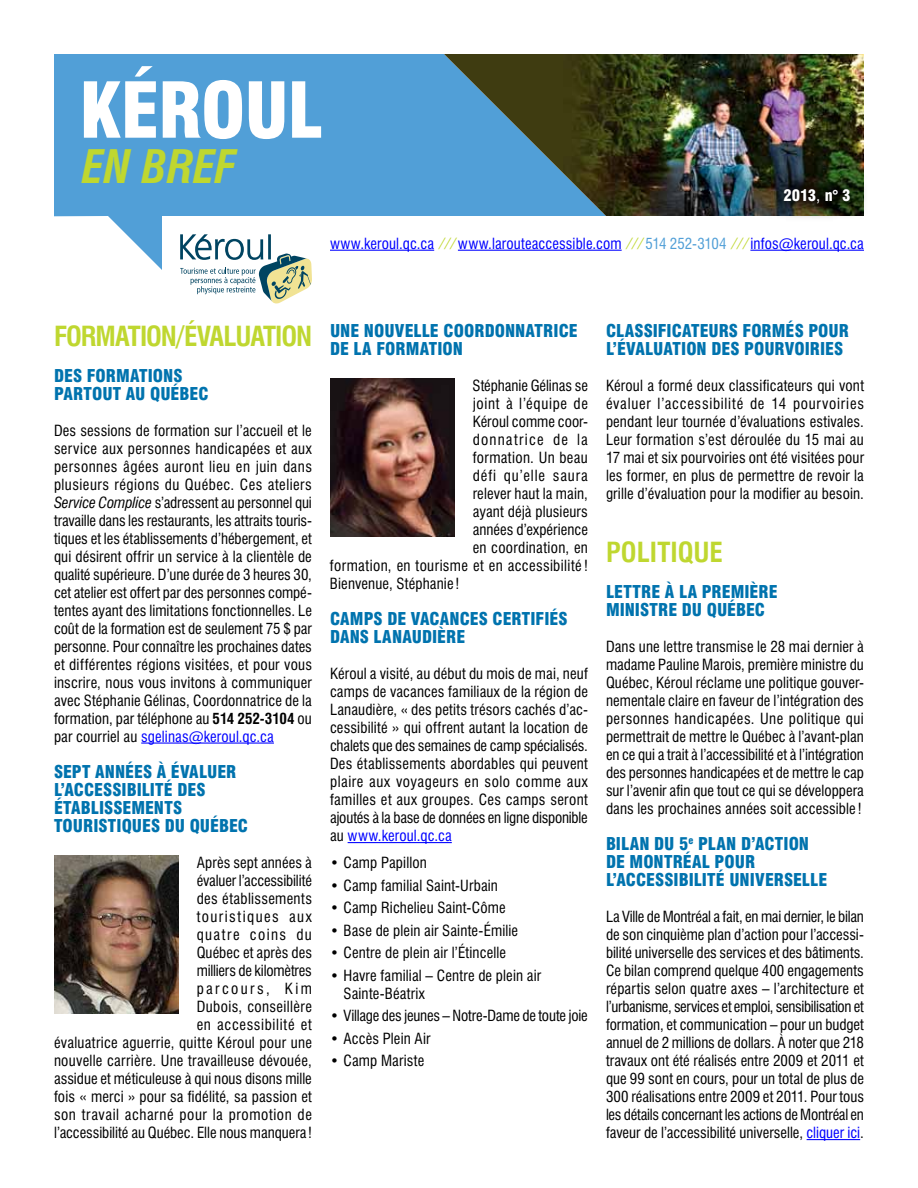
<style>
.page{position:relative;width:918px;height:1188px;background:#fff}
.page>*{position:absolute;margin:0;border:0;box-sizing:border-box;transform-origin:0 0}
.t1{font:900 condensed 75px "Swiss 721 BT";letter-spacing:-.015em;color:#fff}
.t2{font:italic 700 condensed 45px "Swiss 721 BT";letter-spacing:-.015em;color:#bfd730}
.t3{font:700 condensed 27px "Swiss 721 BT";letter-spacing:-.03em;color:#bfd730}
.t4{font:700 condensed 27px "Swiss 721 BT";color:#bfd730}
.t5{font:900 condensed 17.25px/18px "Swiss 721 BT";color:#0073ae}
.t6{font:900 condensed 15.6px "Swiss 721 BT";color:#fff}
.t7{font:condensed 15px/18px "Swiss 721 BT";letter-spacing:.01em;color:#000;text-align:justify}
.t8{font:condensed 15px "Swiss 721 BT";letter-spacing:.005em;color:#00f}
.t9{font:condensed 15px "Swiss 721 BT";letter-spacing:-.015em;color:#000}
.t10{font:condensed 15px "Swiss 721 BT";letter-spacing:.045em;color:#000}
.t11{font:condensed 15px "Swiss 721 BT";letter-spacing:.06em;color:#000}
.t12{font:condensed 15px "Swiss 721 BT";letter-spacing:.08em;color:#000}
.s1{font-weight:400;font-size:17.25px}
.s2{color:#bfd730}
.s3{color:#519fd7}
.s4{font-style:italic}
.s5{font-weight:700}
.s6{color:#00f}
</style>
<div class="page">
<svg style="left:181px;top:270px;width:131px;height:33px"></svg>
<svg style="left:54px;top:54px;width:810px;height:216px;fill:#519fd7"></svg>
<hr style="left:330px;top:250px;width:104px;height:1px;background:#00f">
<hr style="left:458px;top:250px;width:164px;height:1px;background:#00f">
<hr style="left:750px;top:250px;width:114px;height:1px;background:#00f">
<img style="left:444px;top:54px;width:420px;height:162px">
<svg style="left:765px;top:170px;width:99px;height:52px;background:#3a4233"></svg>
<hr style="left:141px;top:743px;width:133px;height:1px;background:#00f">
<img style="left:54px;top:855px;width:125px;height:158px">
<hr style="left:348px;top:842px;width:104px;height:1px;background:#00f">
<img style="left:330px;top:379px;width:125px;height:158px">
<hr style="left:807px;top:1139px;width:53px;height:1px;background:#00f">
<h1 class="t1" style="left:79px;top:65px;width:245px">KÉROUL</h1>
<h2 class="t2" style="left:82px;top:139px;width:156px">EN BREF</h2>
<p class="t6" style="left:784px;top:186px;width:68px">2013<span class="s1">,</span> N° 3</p>
<p class="t8" style="left:330px;top:234px;width:535px">www.keroul.qc.ca <span class="s2">⁄ ⁄ ⁄</span> www.larouteaccessible.com <span class="s2">⁄ ⁄ ⁄</span> <span class="s3">514 252-3104</span> <span class="s2">⁄ ⁄ ⁄</span> infos@keroul.qc.ca</p>
<h3 class="t3" style="left:54px;top:320px;width:260px">FORMATION/ÉVALUATION</h3>
<p class="t5" style="left:54px;top:366px;width:156px">DES FORMATIONS<br>PARTOUT AU QUÉBEC</p>
<p class="t7" style="left:54px;top:421px;width:260px">Des sessions de formation sur l’accueil et le service aux personnes handicapées et aux personnes âgées auront lieu en juin dans plusieurs régions du Québec. Ces ateliers <span class="s4">Service Complice</span> s’adressent au personnel qui travaille dans les restaurants, les attraits touris&shy;tiques et les établissements d’hébergement, et qui désirent offrir un service à la clientèle de qualité supérieure. D’une durée de 3 heures 30, cet atelier est offert par des personnes compé&shy;tentes ayant des limitations fonctionnelles. Le coût de la formation est de seulement 75 $ par personne. Pour connaître les prochaines dates et différentes régions visitées, et pour vous inscrire, nous vous invitons à communiquer avec Stéphanie Gélinas, Coordonnatrice de la formation, par téléphone au <span class="s5">514 252-3104</span> ou par courriel au <span class="s6">sgelinas@keroul.qc.ca</span></p>
<p class="t5" style="left:54px;top:762px;width:196px">SEPT ANNÉES À ÉVALUER<br>L’ACCESSIBILITÉ DES<br>ÉTABLISSEMENTS<br>TOURISTIQUES DU QUÉBEC</p>
<p class="t7" style="left:54px;top:853px;width:260px;text-align:right">Après sept années à<br>évaluer l’accessibilité<br>des établissements<br>touristiques aux<br>quatre coins du<br>Québec et après des<br>milliers de kilomètres<br>parcours, Kim<br>Dubois, conseillère<br>en accessibilité et<br>évaluatrice aguerrie, quitte Kéroul pour une nouvelle carrière. Une travailleuse dévouée, assidue et méticuleuse à qui nous disons mille fois « merci » pour sa fidélité, sa passion et son travail acharné pour la promotion de l’accessibilité au Québec. Elle nous manquera!</p>
<p class="t5" style="left:330px;top:322px;width:249px">UNE NOUVELLE COORDONNATRICE<br>DE LA FORMATION</p>
<p class="t7" style="left:472px;top:377px;width:117px">Stéphanie Gélinas se</p>
<p class="t10" style="left:473px;top:395px;width:117px">joint à l’équipe de</p>
<p class="t7" style="left:473px;top:413px;width:117px">Kéroul comme coor-</p>
<p class="t12" style="left:473px;top:431px;width:117px">donnatrice de la</p>
<p class="t7" style="left:473px;top:449px;width:117px">formation. Un beau</p>
<p class="t11" style="left:473px;top:467px;width:117px">défi qu’elle saura</p>
<p class="t7" style="left:473px;top:485px;width:117px">relever haut la main,</p>
<p class="t7" style="left:473px;top:503px;width:117px">ayant déjà plusieurs</p>
<p class="t7" style="left:473px;top:521px;width:117px">années d’expérience</p>
<p class="t7" style="left:473px;top:539px;width:117px">en coordination, en</p>
<p class="t7" style="left:330px;top:557px;width:259px">formation, en tourisme et en accessibilité !</p>
<p class="t7" style="left:330px;top:575px;width:131px">Bienvenue, Stéphanie !</p>
<p class="t5" style="left:330px;top:610px;width:239px">CAMPS DE VACANCES CERTIFIÉS<br>DANS LANAUDIÈRE</p>
<p class="t7" style="left:330px;top:665px;width:260px">Kéroul a visité, au début du mois de mai, neuf camps de vacances familiaux de la région de Lanaudière, « des petits trésors cachés d’ac&shy;cessibilité » qui offrent autant la location de chalets que des semaines de camp spécialisés.<br>Des établissements abordables qui peuvent plaire aux voyageurs en solo comme aux familles et aux groupes. Ces camps seront ajoutés à la base de données en ligne disponible au <span class="s6">www.keroul.qc.ca</span></p>
<p class="t7" style="left:330px;top:854px;width:98px">• Camp Papillon</p>
<p class="t7" style="left:330px;top:876px;width:169px">• Camp familial Saint-Urbain</p>
<p class="t7" style="left:330px;top:899px;width:177px">• Camp Richelieu Saint-Côme</p>
<p class="t7" style="left:330px;top:921px;width:190px">• Base de plein air Sainte-Émilie</p>
<p class="t7" style="left:330px;top:944px;width:178px">• Centre de plein air l’Étincelle</p>
<p class="t7" style="left:344px;top:966px;width:199px;text-indent:-14px">• Havre familial – Centre de plein air<br>Sainte-Béatrix</p>
<p class="t9" style="left:330px;top:1007px;width:259px">• Village des jeunes – Notre-Dame de toute joie</p>
<p class="t7" style="left:330px;top:1029px;width:102px">• Accès Plein Air</p>
<p class="t7" style="left:330px;top:1052px;width:96px">• Camp Mariste</p>
<p class="t5" style="left:606px;top:322px;width:244px">CLASSIFICATEURS FORMÉS POUR<br>L’ÉVALUATION DES POURVOIRIES</p>
<p class="t7" style="left:606px;top:377px;width:260px">Kéroul a formé deux classificateurs qui vont évaluer l’accessibilité de 14 pourvoiries pendant leur tournée d’évaluations estivales.<br>Leur formation s’est déroulée du 15 mai au 17 mai et six pourvoiries ont été visitées pour les former, en plus de permettre de revoir la grille d’évaluation pour la modifier au besoin.</p>
<h3 class="t4" style="left:606px;top:536px;width:118px">POLITIQUE</h3>
<p class="t5" style="left:606px;top:583px;width:173px">LETTRE À LA PREMIÈRE<br>MINISTRE DU QUÉBEC</p>
<p class="t7" style="left:606px;top:638px;width:260px">Dans une lettre transmise le 28 mai dernier à madame Pauline Marois, première ministre du Québec, Kéroul réclame une politique gouver&shy;nementale claire en faveur de l’intégration des personnes handicapées. Une politique qui permettrait de mettre le Québec à l’avant-plan en ce qui a trait à l’accessibilité et à l’intégration des personnes handicapées et de mettre le cap sur l’avenir afin que tout ce qui se développera dans les prochaines années soit accessible !</p>
<p class="t5" style="left:606px;top:835px;width:223px">BILAN DU 5<sup>E</sup> PLAN D’ACTION<br>DE MONTRÉAL POUR<br>L’ACCESSIBILITÉ UNIVERSELLE</p>
<p class="t7" style="left:606px;top:908px;width:260px">La Ville de Montréal a fait, en mai dernier, le bilan de son cinquième plan d’action pour l’accessi&shy;bilité universelle des services et des bâtiments.<br>Ce bilan comprend quelque 400 engagements répartis selon quatre axes – l’architecture et l’urbanisme, services et emploi, sensibilisation et formation, et communication – pour un budget annuel de 2 millions de dollars. À noter que 218 travaux ont été réalisés entre 2009 et 2011 et que 99 sont en cours, pour un total de plus de 300 réalisations entre 2009 et 2011. Pour tous les détails concernant les actions de Montréal en faveur de l’accessibilité universelle, <span class="s6">cliquer ici</span>.</p>
</div>
